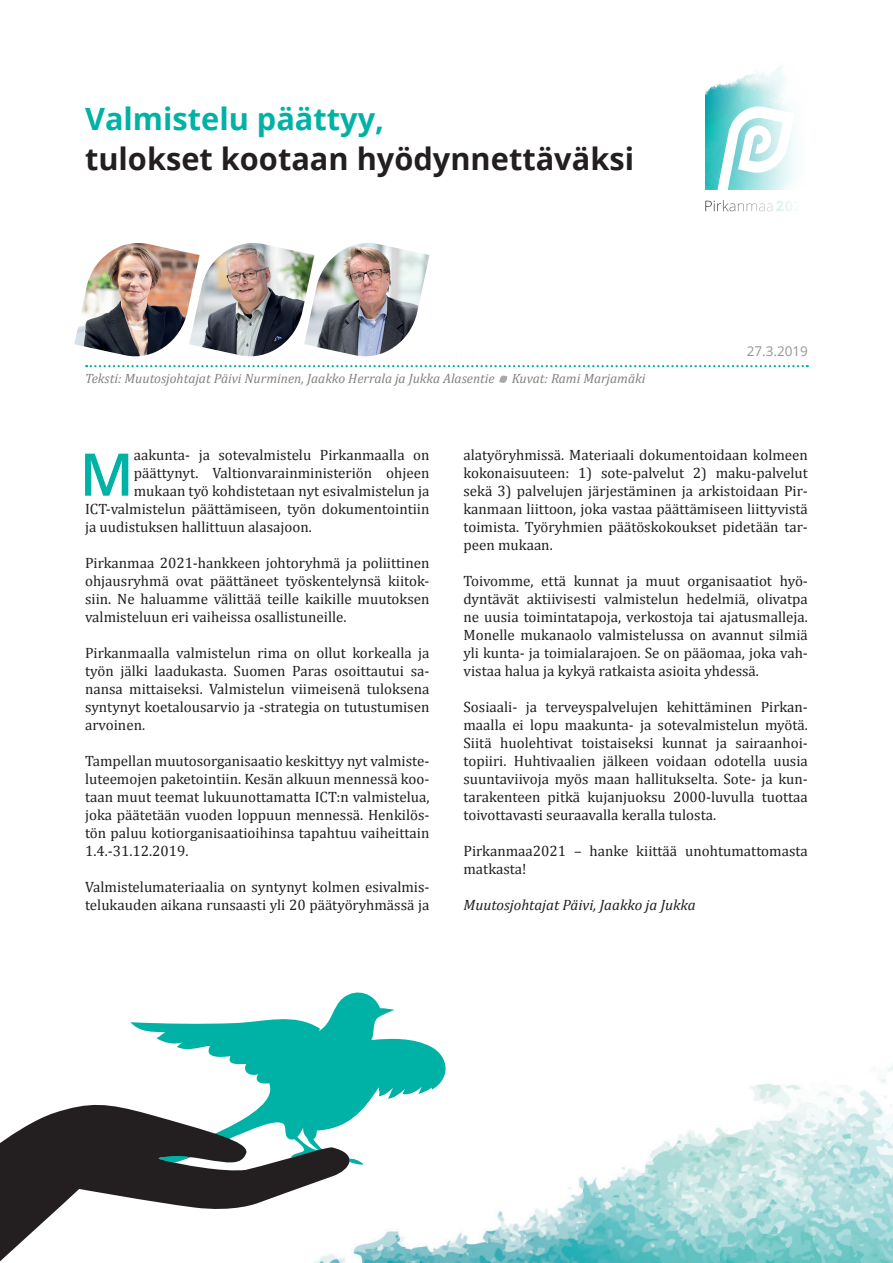
<style>
.page{position:relative;width:893px;height:1263px;background:#fff}
.page>*{position:absolute;margin:0;border:0;box-sizing:border-box;transform-origin:0 0}
.t1{font:600 58.95px "Open Sans";color:#00b2a5}
.t2{font:700 30.75px "Open Sans";color:#231f20}
.t3{font:700 30.75px "Open Sans";color:#00b2a5}
.t4{font:15px/18px "Cambria";color:#231f20;text-align:justify}
.t5{font:italic 15px "Cambria";color:#231f20}
.t6{font:italic 13.5px "Cambria";color:#808285}
.t7{font:13.5px "Open Sans";color:#939598}
</style>
<div class="page">
<img style="left:359px;top:1066px;width:534px;height:197px">
<svg style="left:499px;top:375px;width:8px;height:8px"></svg>
<img style="left:74px;top:243px;width:115px;height:114px">
<img style="left:189px;top:243px;width:115px;height:114px">
<img style="left:304px;top:243px;width:125px;height:114px">
<svg style="left:86px;top:365px;width:722px;height:2px"></svg>
<img style="left:705px;top:67px;width:80px;height:123px">
<svg style="left:717px;top:104px;width:78px;height:86px"></svg>
<svg style="left:705px;top:200px;width:90px;height:11px"></svg>
<svg style="left:130px;top:992px;width:321px;height:182px"></svg>
<svg style="left:0;top:1101px;width:359px;height:162px"></svg>
<svg style="left:159px;top:1156px;width:31px;height:6px"></svg>
<svg style="left:349px;top:1159px;width:14px;height:6px"></svg>
<h2 class="t3" style="left:85px;top:97px;width:301px">Valmistelu päättyy,</h2>
<h2 class="t2" style="left:85px;top:137px;width:550px">tulokset kootaan hyödynnettäväksi</h2>
<p class="t6" style="left:85px;top:369px;width:411px">Teksti: Muutosjohtajat Päivi Nurminen, Jaakko Herrala ja Jukka Alasentie</p>
<p class="t6" style="left:512px;top:369px;width:135px">Kuvat: Rami Marjamäki</p>
<p class="t7" style="left:747px;top:342px;width:63px">27.3.2019</p>
<h1 class="t1" style="left:79px;top:434px;width:56px">M</h1>
<p class="t4" style="left:134px;top:445px;width:297px">aakunta- ja sotevalmistelu Pirkanmaalla on</p>
<p class="t4" style="left:134px;top:463px;width:297px">päättynyt. Valtionvarainministeriön ohjeen</p>
<p class="t4" style="left:134px;top:481px;width:297px">mukaan työ kohdistetaan nyt esivalmistelun ja</p>
<p class="t4" style="left:85px;top:499px;width:346px">ICT-valmistelun päättämiseen, työn dokumentointiin</p>
<p class="t4" style="left:85px;top:517px;width:228px">ja uudistuksen hallittuun alasajoon.</p>
<p class="t4" style="left:85px;top:553px;width:346px">Pirkanmaa 2021-hankkeen johtoryhmä ja poliittinen ohjausryhmä ovat päättäneet työskentelynsä kiitok&shy;siin. Ne haluamme välittää teille kaikille muutoksen valmisteluun eri vaiheissa osallistuneille.</p>
<p class="t4" style="left:85px;top:643px;width:346px">Pirkanmaalla valmistelun rima on ollut korkealla ja työn jälki laadukasta. Suomen Paras osoittautui sa&shy;nansa mittaiseksi. Valmistelun viimeisenä tuloksena syntynyt koetalousarvio ja -strategia on tutustumisen arvoinen.</p>
<p class="t4" style="left:85px;top:751px;width:346px">Tampellan muutosorganisaatio keskittyy nyt valmiste&shy;luteemojen paketointiin. Kesän alkuun mennessä koo&shy;taan muut teemat lukuunottamatta ICT:n valmistelua, joka päätetään vuoden loppuun mennessä. Henkilös&shy;tön paluu kotiorganisaatioihinsa tapahtuu vaiheittain 1.4.-31.12.2019.</p>
<p class="t4" style="left:85px;top:877px;width:346px">Valmistelumateriaalia on syntynyt kolmen esivalmis&shy;telukauden aikana runsaasti yli 20 päätyöryhmässä ja</p>
<p class="t4" style="left:463px;top:445px;width:346px">alatyöryhmissä. Materiaali dokumentoidaan kolmeen kokonaisuuteen: 1) sote-palvelut 2) maku-palvelut sekä 3) palvelujen järjestäminen ja arkistoidaan Pir&shy;kanmaan liittoon, joka vastaa päättämiseen liittyvistä toimista. Työryhmien päätöskokoukset pidetään tar&shy;peen mukaan.</p>
<p class="t4" style="left:463px;top:571px;width:346px">Toivomme, että kunnat ja muut organisaatiot hyö&shy;dyntävät aktiivisesti valmistelun hedelmiä, olivatpa ne uusia toimintatapoja, verkostoja tai ajatusmalleja.<br>Monelle mukanaolo valmistelussa on avannut silmiä yli kunta- ja toimialarajoen. Se on pääomaa, joka vah&shy;vistaa halua ja kykyä ratkaista asioita yhdessä.</p>
<p class="t4" style="left:463px;top:697px;width:346px">Sosiaali- ja terveyspalvelujen kehittäminen Pirkan&shy;maalla ei lopu maakunta- ja sotevalmistelun myötä.<br>Siitä huolehtivat toistaiseksi kunnat ja sairaanhoi&shy;topiiri. Huhtivaalien jälkeen voidaan odotella uusia suuntaviivoja myös maan hallitukselta. Sote- ja kun&shy;tarakenteen pitkä kujanjuoksu 2000-luvulla tuottaa toivottavasti seuraavalla keralla tulosta.</p>
<p class="t4" style="left:463px;top:841px;width:346px">Pirkanmaa2021 – hanke kiittää unohtumattomasta matkasta!</p>
<p class="t5" style="left:463px;top:894px;width:234px">Muutosjohtajat Päivi, Jaakko ja Jukka</p>
</div>
